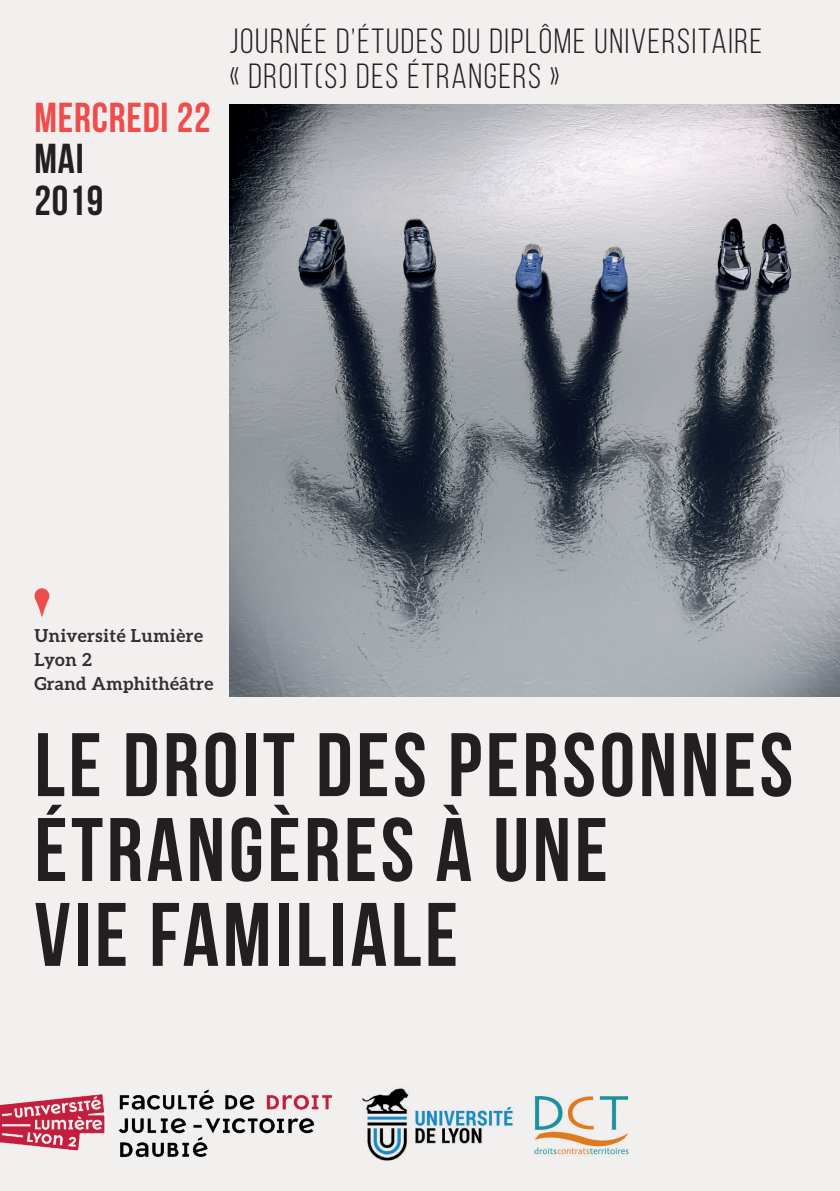
<style>
.page{position:relative;width:840px;height:1191px;background:#fff}
.page>*{position:absolute;margin:0;border:0;box-sizing:border-box;transform-origin:0 0}
.t1{font:700 89.8px/84.8px "Bebas Neue";letter-spacing:.04em;color:#231f20}
.t2{font:700 41.8px "Bebas Neue";letter-spacing:.02em;color:#ef4d4b}
.t3{font:700 41.8px/41.8px "Bebas Neue";letter-spacing:.02em;color:#231f20}
.t4{font:35px/35px "Bebas Neue";letter-spacing:.05em;color:#231f20}
.t5{font:700 18px/24.2px "Aleo";letter-spacing:.02em;color:#312f30}
</style>
<div class="page">
<div style="left:0;top:0;width:839px;height:1191px;background:#f2efef"></div>
<img style="left:229px;top:105px;width:610px;height:591px">
<svg style="left:34px;top:588px;width:15px;height:30px"></svg>
<img style="left:0;top:1089px;width:332px;height:69px">
<hr style="left:0;top:1104px;width:1px;height:37px;background:#c31f3d">
<img style="left:534px;top:1096px;width:95px;height:59px">
<img style="left:362px;top:1088px;width:151px;height:73px">
<p class="t2" style="left:34px;top:94px;width:178px">MERCREDI 22</p>
<p class="t3" style="left:34px;top:138px;width:70px">MAI<br>2019</p>
<p class="t4" style="left:229px;top:24px;width:534px">JOURNÉE D’ÉTUDES DU DIPLÔME UNIVERSITAIRE « DROIT(S) DES ÉTRANGERS »</p>
<p class="t5" style="left:34px;top:623px;width:180px">Université Lumière<br>Lyon 2<br>Grand Amphithéâtre</p>
<h1 class="t1" style="left:34px;top:721px;width:759px">LE DROIT DES PERSONNES<br>ÉTRANGÈRES À UNE<br>VIE FAMILIALE</h1>
</div>
